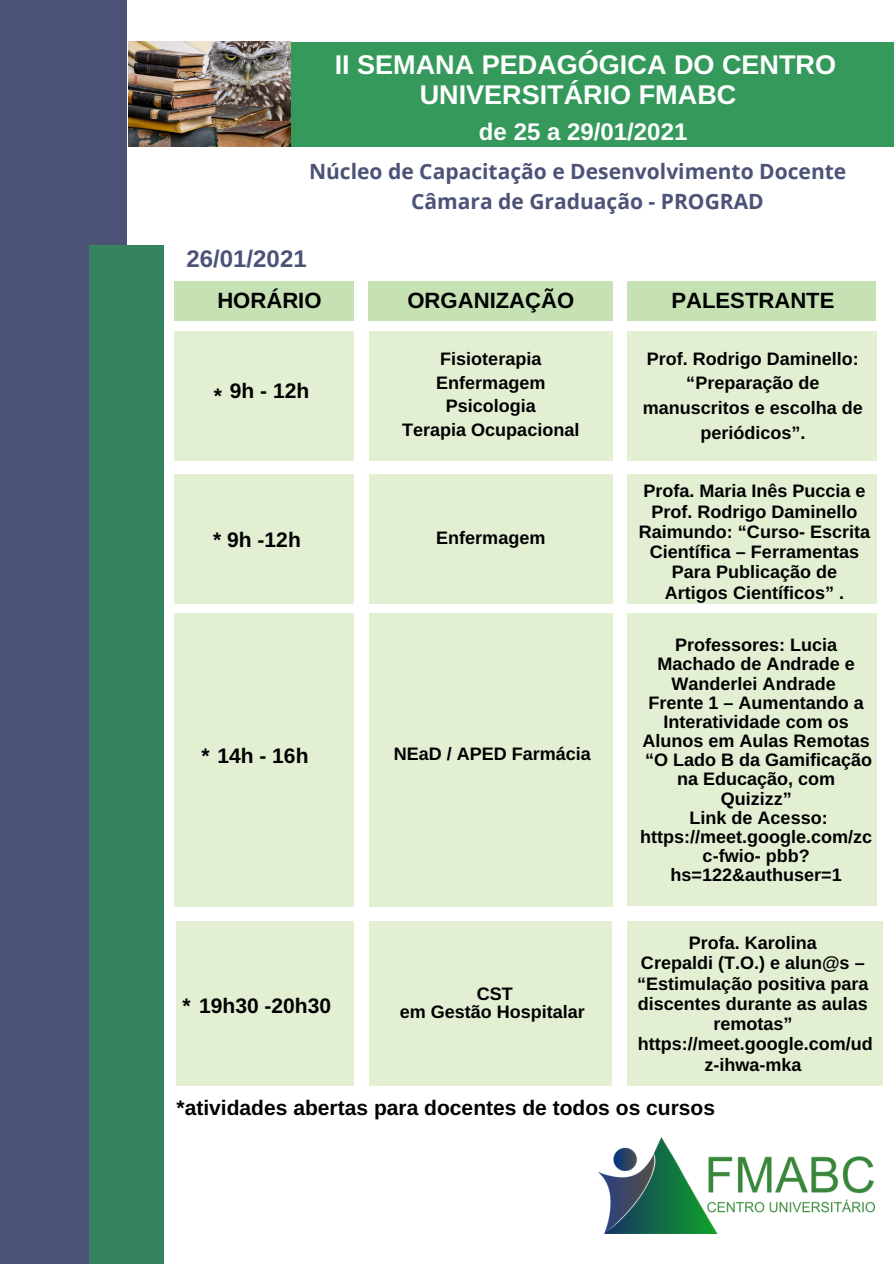
<style>
.page{position:relative;width:894px;height:1264px;background:#fff}
.page>*{position:absolute;margin:0;border:0;box-sizing:border-box;transform-origin:0 0}
.t1{font:700 27px/30.5px "Arimo";color:#fff;text-align:center}
.t2{font:700 24px "Arimo";color:#fff}
.t3{font:700 24px "Arimo";color:#4c5377}
.t4{font:700 22.05px "Arimo";color:#000}
.t5{font:700 21px "Arimo";color:#000}
.t6{font:700 21px "Open Sans";color:#4c5377}
.t7{font:700 18px/20.2px "Arimo";color:#000;text-align:center}
</style>
<div class="page">
<div style="left:269px;top:42px;width:624px;height:104px;background:#34995b"></div>
<div style="left:0;top:0;width:127px;height:1263px;background:#4c5377"></div>
<div style="left:89px;top:245px;width:75px;height:1018px;background:#368361"></div>
<img style="left:598px;top:1137px;width:275px;height:95px">
<div style="left:174px;top:281px;width:180px;height:39px;background:#c6e2b4"></div>
<div style="left:368px;top:281px;width:244px;height:39px;background:#c6e2b4"></div>
<div style="left:627px;top:281px;width:249px;height:39px;background:#c6e2b4"></div>
<div style="left:174px;top:331px;width:180px;height:130px;background:#e3efd3"></div>
<div style="left:627px;top:331px;width:249px;height:130px;background:#e3efd3"></div>
<div style="left:369px;top:331px;width:243px;height:130px;background:#e3efd3"></div>
<img style="left:128px;top:42px;width:162px;height:104px">
<div style="left:174px;top:474px;width:180px;height:129px;background:#e3efd3"></div>
<div style="left:627px;top:474px;width:249px;height:129px;background:#e3efd3"></div>
<div style="left:369px;top:474px;width:243px;height:129px;background:#e3efd3"></div>
<div style="left:174px;top:613px;width:180px;height:293px;background:#e3efd3"></div>
<div style="left:369px;top:613px;width:243px;height:294px;background:#e3efd3"></div>
<div style="left:627px;top:613px;width:249px;height:293px;background:#e3efd3"></div>
<div style="left:176px;top:921px;width:178px;height:164px;background:#e3efd3"></div>
<div style="left:627px;top:921px;width:255px;height:164px;background:#e3efd3"></div>
<div style="left:369px;top:921px;width:242px;height:164px;background:#e3efd3"></div>
<p class="t1" style="left:334px;top:49px;width:502px">II SEMANA PEDAGÓGICA DO CENTRO<br>UNIVERSITÁRIO FMABC</p>
<p class="t2" style="left:479px;top:118px;width:210px">de 25 a 29/01/2021</p>
<p class="t6" style="left:309px;top:156px;width:538px">Núcleo de Capacitação e Desenvolvimento Docente</p>
<p class="t3" style="left:186px;top:245px;width:122px">26/01/2021</p>
<p class="t6" style="left:411px;top:187px;width:354px">Câmara de Graduação - PROGRAD</p>
<p class="t4" style="left:217px;top:288px;width:106px">HORÁRIO</p>
<p class="t4" style="left:407px;top:288px;width:168px">ORGANIZAÇÃO</p>
<p class="t4" style="left:671px;top:288px;width:164px">PALESTRANTE</p>
<p class="t5" style="left:214px;top:384px;width:10px">*</p>
<p class="t5" style="left:230px;top:379px;width:81px">9h - 12h</p>
<p class="t7" style="left:440px;top:349px;width:103px">Fisioterapia</p>
<p class="t7" style="left:436px;top:372px;width:111px">Enfermagem</p>
<p class="t7" style="left:445px;top:396px;width:91px">Psicologia</p>
<p class="t7" style="left:402px;top:420px;width:179px">Terapia Ocupacional</p>
<p class="t5" style="left:213px;top:527px;width:89px">* 9h -12h</p>
<p class="t7" style="left:436px;top:527px;width:111px">Enfermagem</p>
<p class="t5" style="left:201px;top:743px;width:109px">* 14h - 16h</p>
<p class="t7" style="left:393px;top:743px;width:199px">NEaD / APED Farmácia</p>
<p class="t7" style="left:646px;top:348px;width:213px">Prof. Rodrigo Daminello:</p>
<p class="t7" style="left:642px;top:371px;width:222px;line-height:24.8px">“Preparação de manuscritos e escolha de periódicos”.</p>
<p class="t7" style="left:638px;top:481px;width:233px">Profa. Maria Inês Puccia e<br>Prof. Rodrigo Daminello<br>Raimundo: “Curso- Escrita<br>Científica – Ferramentas<br>Para Publicação de<br>Artigos Científicos” .</p>
<p class="t7" style="left:657px;top:635px;width:199px;line-height:19.2px">Professores: Lucia<br>Machado de Andrade e<br>Wanderlei Andrade</p>
<p class="t7" style="left:642px;top:693px;width:229px;line-height:19.2px">Frente 1 – Aumentando a<br>Interatividade com os<br>Alunos em Aulas Remotas</p>
<p class="t7" style="left:644px;top:750px;width:229px;line-height:19.2px">“O Lado B da Gamificação na Educação, com<br>Quizizz”</p>
<p class="t7" style="left:640px;top:807px;width:233px;line-height:19.2px">Link de Acesso: https://meet.google.com/zc c-fwio- pbb? hs=122&amp;authuser=1</p>
<p class="t7" style="left:688px;top:932px;width:129px">Profa. Karolina</p>
<p class="t7" style="left:637px;top:953px;width:233px">Crepaldi (T.O.) e alun@s – “Estimulação positiva para discentes durante as aulas remotas”</p>
<p class="t7" style="left:637px;top:1034px;width:236px">https://meet.google.com/ud z-ihwa-mka</p>
<p class="t5" style="left:176px;top:1095px;width:540px">*atividades abertas para docentes de todos os cursos</p>
<p class="t7" style="left:477px;top:983px;width:37px">CST</p>
<p class="t5" style="left:182px;top:994px;width:150px">* 19h30 -20h30</p>
<p class="t7" style="left:399px;top:1001px;width:187px">em Gestão Hospitalar</p>
</div>
